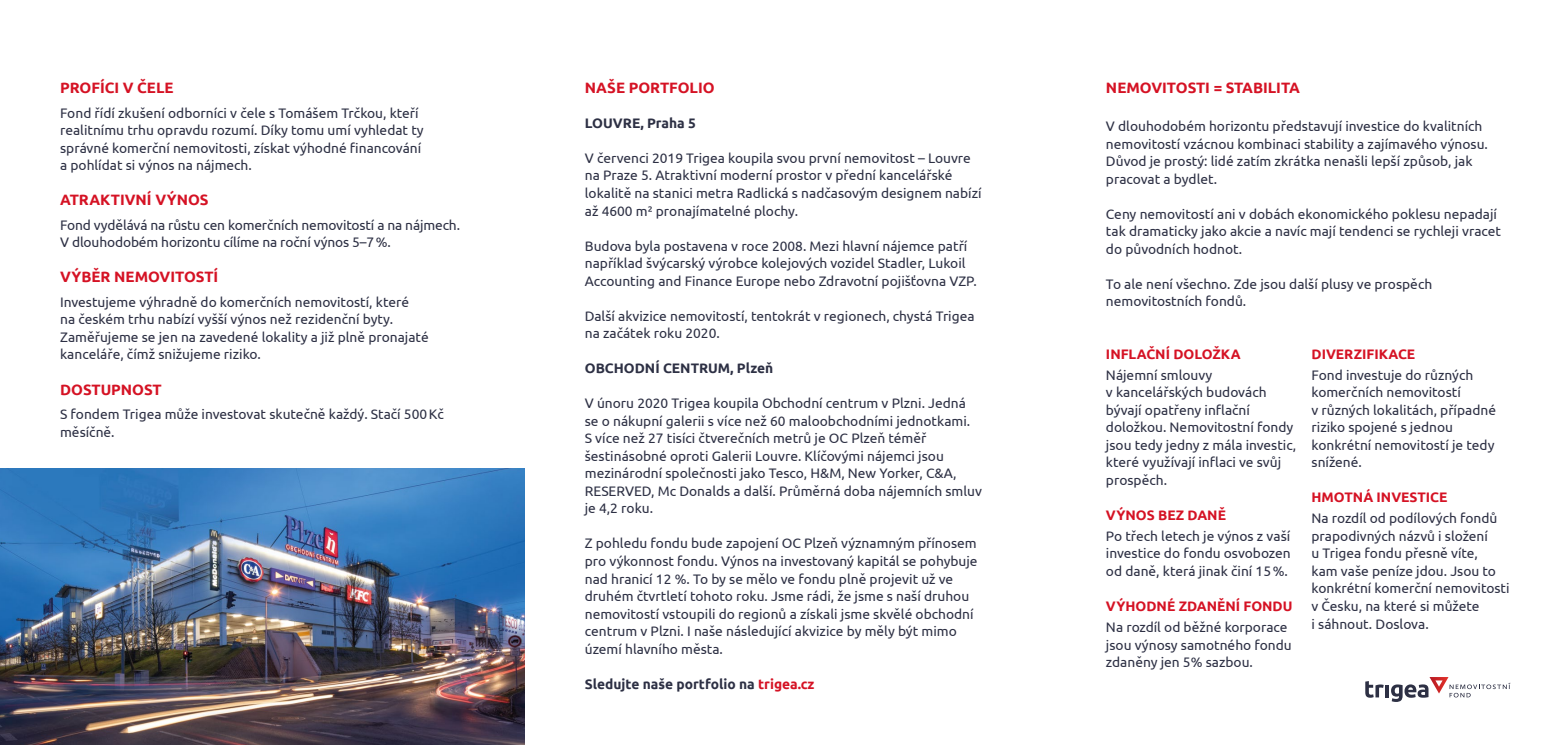
<style>
.page{position:relative;width:1567px;height:745px;background:#fff}
.page>*{position:absolute;margin:0;border:0;box-sizing:border-box;transform-origin:0 0}
.t1{font:700 15px "Ubuntu";color:#d51224}
.t2{font:13.75px/17.5px "Ubuntu";color:#2d3044}
.t3{font:700 13.75px "Ubuntu";color:#d51224}
.t4{font:700 13.75px "Ubuntu";color:#2d3044}
.s1{color:#d51224}
</style>
<div class="page">
<img style="left:0;top:468px;width:524px;height:276px">
<svg style="left:1365px;top:677px;width:145px;height:24px"></svg>
<p class="t1" style="left:60px;top:78px;width:115px">PROFÍCI V ČELE</p>
<p class="t2" style="left:60px;top:103px;width:365px">Fond řídí zkušení odborníci v čele s Tomášem Trčkou, kteří realitnímu trhu opravdu rozumí. Díky tomu umí vyhledat ty správné komerční nemovitosti, získat výhodné financování a pohlídat si výnos na nájmech.</p>
<p class="t1" style="left:60px;top:190px;width:150px">ATRAKTIVNÍ VÝNOS</p>
<p class="t2" style="left:60px;top:215px;width:401px">Fond vydělává na růstu cen komerčních nemovitostí a na nájmech.<br>V dlouhodobém horizontu cílíme na roční výnos 5–7%.</p>
<p class="t1" style="left:60px;top:268px;width:160px">VÝBĚR NEMOVITOSTÍ</p>
<p class="t2" style="left:60px;top:292px;width:370px">Investujeme výhradně do komerčních nemovitostí, které<br>na českém trhu nabízí vyšší výnos než rezidenční byty.<br>Zaměřujeme se jen na zavedené lokality a již plně pronajaté kanceláře, čímž snižujeme riziko.</p>
<p class="t1" style="left:60px;top:380px;width:103px">DOSTUPNOST</p>
<p class="t2" style="left:60px;top:405px;width:385px">S fondem Trigea může investovat skutečně každý. Stačí 500Kč měsíčně.</p>
<p class="t1" style="left:585px;top:78px;width:131px">NAŠE PORTFOLIO</p>
<p class="t4" style="left:585px;top:115px;width:113px">LOUVRE, Praha 5</p>
<p class="t2" style="left:585px;top:149px;width:398px">V červenci 2019 Trigea koupila svou první nemovitost – Louvre na Praze 5. Atraktivní moderní prostor v přední kancelářské lokalitě na stanici metra Radlická s nadčasovým designem nabízí až 4600 m² pronajímatelné plochy.</p>
<p class="t2" style="left:585px;top:236px;width:393px">Budova byla postavena v roce 2008. Mezi hlavní nájemce patří například švýcarský výrobce kolejových vozidel Stadler, Lukoil<br>Accounting and Finance Europe nebo Zdravotní pojišťovna VZP.</p>
<p class="t2" style="left:585px;top:306px;width:391px">Další akvizice nemovitostí, tentokrát v regionech, chystá Trigea na začátek roku 2020.</p>
<p class="t4" style="left:585px;top:360px;width:190px">OBCHODNÍ CENTRUM, Plzeň</p>
<p class="t2" style="left:585px;top:394px;width:398px">V únoru 2020 Trigea koupila Obchodní centrum v Plzni. Jedná se o nákupní galerii s více než 60 maloobchodními jednotkami.<br>S více než 27 tisíci čtverečních metrů je OC Plzeň téměř šestinásobné oproti Galerii Louvre. Klíčovými nájemci jsou mezinárodní společnosti jako Tesco, H&amp;M, New Yorker, C&amp;A, RESERVED, Mc Donalds a další. Průměrná doba nájemních smluv je 4,2 roku.</p>
<p class="t2" style="left:585px;top:534px;width:394px">Z pohledu fondu bude zapojení OC Plzeň významným přínosem pro výkonnost fondu. Výnos na investovaný kapitál se pohybuje nad hranicí 12 %. To by se mělo ve fondu plně projevit už ve druhém čtvrtletí tohoto roku. Jsme rádi, že jsme s naší druhou nemovitostí vstoupili do regionů a získali jsme skvělé obchodní centrum v Plzni. I naše následující akvizice by měly být mimo území hlavního města.</p>
<p class="t4" style="left:585px;top:675px;width:231px">Sledujte naše portfolio na <span class="s1">trigea.cz</span></p>
<p class="t1" style="left:1105px;top:78px;width:195px">NEMOVITOSTI = STABILITA</p>
<p class="t2" style="left:1105px;top:117px;width:383px">V dlouhodobém horizontu představují investice do kvalitních nemovitostí vzácnou kombinaci stability a zajímavého výnosu.<br>Důvod je prostý: lidé zatím zkrátka nenašli lepší způsob, jak pracovat a bydlet.</p>
<p class="t2" style="left:1105px;top:204px;width:396px">Ceny nemovitostí ani v dobách ekonomického poklesu nepadají tak dramaticky jako akcie a navíc mají tendenci se rychleji vracet do původních hodnot.</p>
<p class="t2" style="left:1105px;top:274px;width:328px">To ale není všechno. Zde jsou další plusy ve prospěch nemovitostních fondů.</p>
<p class="t3" style="left:1105px;top:345px;width:136px">INFLAČNÍ DOLOŽKA</p>
<p class="t2" style="left:1105px;top:365px;width:192px">Nájemní smlouvy<br>v kancelářských budovách bývají opatřeny inflační doložkou. Nemovitostní fondy jsou tedy jedny z mála investic, které využívají inflaci ve svůj prospěch.</p>
<p class="t3" style="left:1105px;top:506px;width:121px">VÝNOS BEZ DANĚ</p>
<p class="t2" style="left:1105px;top:526px;width:186px;text-align:justify">Po třech letech je výnos z vaší investice do fondu osvobozen od daně, která jinak činí 15%.</p>
<p class="t3" style="left:1105px;top:597px;width:188px">VÝHODNÉ ZDANĚNÍ FONDU</p>
<p class="t2" style="left:1105px;top:617px;width:187px">Na rozdíl od běžné korporace jsou výnosy samotného fondu zdaněny jen 5% sazbou.</p>
<p class="t3" style="left:1311px;top:345px;width:105px">DIVERZIFIKACE</p>
<p class="t2" style="left:1311px;top:365px;width:186px">Fond investuje do různých komerčních nemovitostí<br>v různých lokalitách, případné riziko spojené s jednou konkrétní nemovitostí je tedy snížené.</p>
<p class="t3" style="left:1311px;top:488px;width:137px">HMOTNÁ INVESTICE</p>
<p class="t2" style="left:1311px;top:509px;width:199px">Na rozdíl od podílových fondů prapodivných názvů i složení<br>u Trigea fondu přesně víte,<br>kam vaše peníze jdou. Jsou to konkrétní komerční nemovitosti v Česku, na které si můžete<br>i sáhnout. Doslova.</p>
</div>
